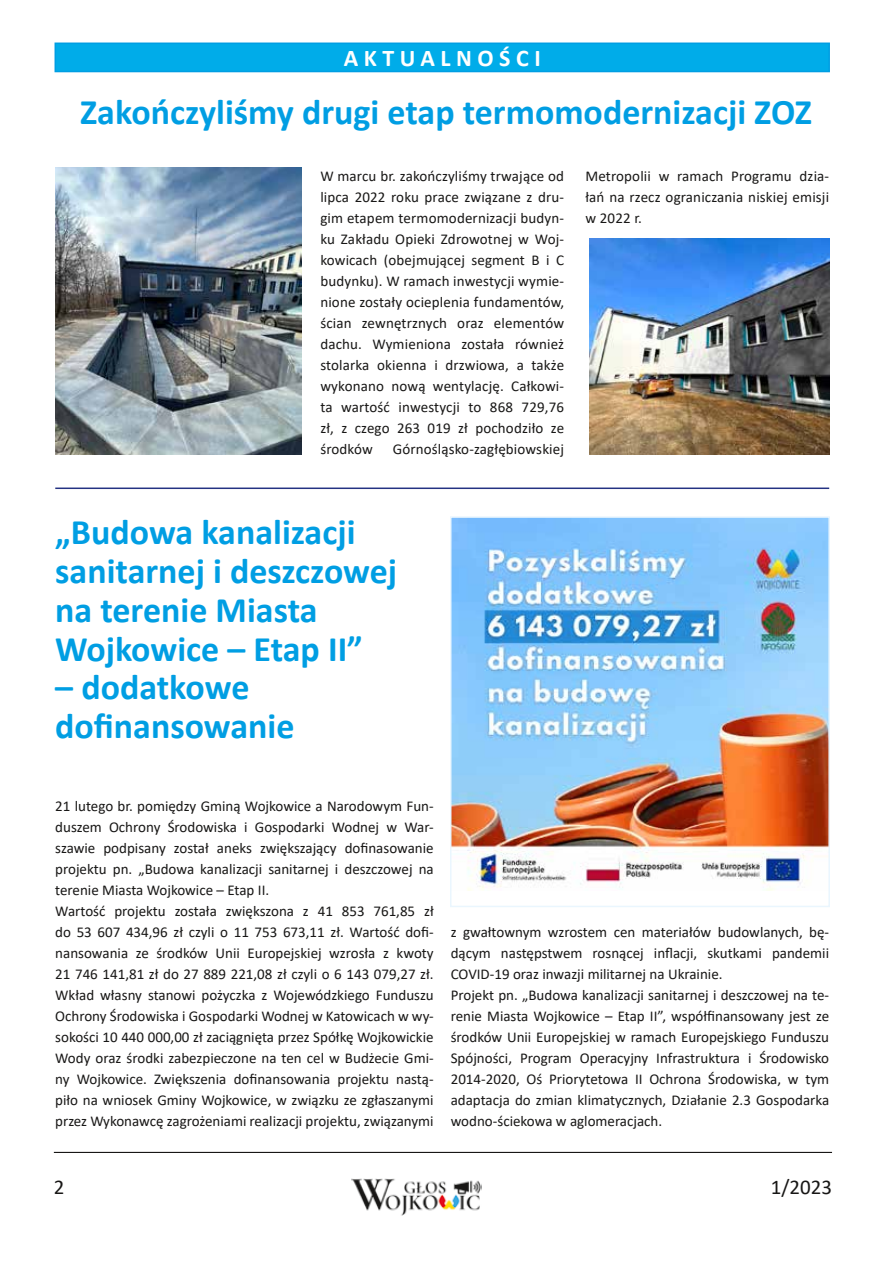
<style>
.page{position:relative;width:893px;height:1263px;background:#fff}
.page>*{position:absolute;margin:0;border:0;box-sizing:border-box;transform-origin:0 0}
.t1{font:700 36px/38.8px "Calibri";color:#009ee3}
.t2{font:700 24px "Calibri";letter-spacing:.23em;color:#fff}
.t3{font:21px "Calibri";color:#181716}
.t4{font:15px/21px "Calibri";color:#181716}
</style>
<div class="page">
<hr style="left:54px;top:1152px;width:778px;height:1px;background:#181716">
<img style="left:351px;top:1178px;width:131px;height:37px">
<div style="left:55px;top:43px;width:774px;height:29px;background:#00ace9"></div>
<div style="left:55px;top:43px;width:775px;height:29px;border:2px solid #009ee3"></div>
<hr style="left:55px;top:487px;width:774px;height:2px;background:#243282">
<img style="left:55px;top:167px;width:247px;height:287px">
<img style="left:453px;top:519px;width:374px;height:371px">
<div style="left:450px;top:516px;width:380px;height:391px;border:2px solid #eaf6fe"></div>
<img style="left:590px;top:238px;width:239px;height:216px">
<h2 class="t2" style="left:344px;top:41px;width:198px">AKTUALNOŚCI</h2>
<h1 class="t1" style="left:80px;top:92px;width:733px">Zakończyliśmy drugi etap termomodernizacji ZOZ</h1>
<p class="t4" style="left:320px;top:165px;width:245px;text-align:justify">W marcu br. zakończyliśmy trwające od lipca 2022 roku prace związane z dru&shy;gim etapem termomodernizacji budyn&shy;ku Zakładu Opieki Zdrowotnej w Woj&shy;kowicach (obejmującej segment B i C budynku). W ramach inwestycji wymie&shy;nione zostały ocieplenia fundamentów, ścian zewnętrznych oraz elementów dachu. Wymieniona została również stolarka okienna i drzwiowa, a także wykonano nową wentylację. Całkowi&shy;ta wartość inwestycji to 868 729,76 zł, z czego 263 019 zł pochodziło ze środków</p>
<p class="t4" style="left:393px;top:438px;width:173px">Górnośląsko-zagłębiowskiej</p>
<p class="t4" style="left:585px;top:165px;width:245px;text-align:justify">Metropolii w ramach Programu dzia&shy;łań na rzecz ograniczania niskiej emisji w 2022 r.</p>
<h1 class="t1" style="left:55px;top:512px;width:343px">„Budowa kanalizacji sanitarnej i deszczowej na terenie Miasta<br>Wojkowice – Etap II”</h1>
<h1 class="t1" style="left:55px;top:668px;width:241px">– dodatkowe dofinansowanie</h1>
<p class="t4" style="left:55px;top:795px;width:380px">21 lutego br. pomiędzy Gminą Wojkowice a Narodowym Fun&shy;duszem Ochrony Środowiska i Gospodarki Wodnej w War&shy;szawie podpisany został aneks zwiększający dofinasowanie projektu pn. „Budowa kanalizacji sanitarnej i deszczowej na terenie Miasta Wojkowice – Etap II.<br>Wartość projektu została zwiększona z 41 853 761,85 zł do 53 607 434,96 zł czyli o 11 753 673,11 zł. Wartość dofi&shy;nansowania ze środków Unii Europejskiej wzrosła z kwoty 21 746 141,81 zł do 27 889 221,08 zł czyli o 6 143 079,27 zł.<br>Wkład własny stanowi pożyczka z Wojewódzkiego Funduszu Ochrony Środowiska i Gospodarki Wodnej w Katowicach w wy&shy;sokości 10 440 000,00 zł zaciągnięta przez Spółkę Wojkowickie Wody oraz środki zabezpieczone na ten cel w Budżecie Gmi&shy;ny Wojkowice. Zwiększenia dofinansowania projektu nastą&shy;piło na wniosek Gminy Wojkowice, w związku ze zgłaszanymi przez Wykonawcę zagrożeniami realizacji projektu, związanymi</p>
<p class="t4" style="left:451px;top:921px;width:380px">z gwałtownym wzrostem cen materiałów budowlanych, bę&shy;dącym następstwem rosnącej inflacji, skutkami pandemii COVID-19 oraz inwazji militarnej na Ukrainie.<br>Projekt pn. „Budowa kanalizacji sanitarnej i deszczowej na te&shy;renie Miasta Wojkowice – Etap II”, współfinansowany jest ze środków Unii Europejskiej w ramach Europejskiego Funduszu Spójności, Program Operacyjny Infrastruktura i Środowisko 2014-2020, Oś Priorytetowa II Ochrona Środowiska, w tym adaptacja do zmian klimatycznych, Działanie 2.3 Gospodarka wodno-ściekowa w aglomeracjach.</p>
<h3 class="t3" style="left:54px;top:1172px;width:12px">2</h3>
<h3 class="t3" style="left:771px;top:1172px;width:63px">1/2023</h3>
</div>
